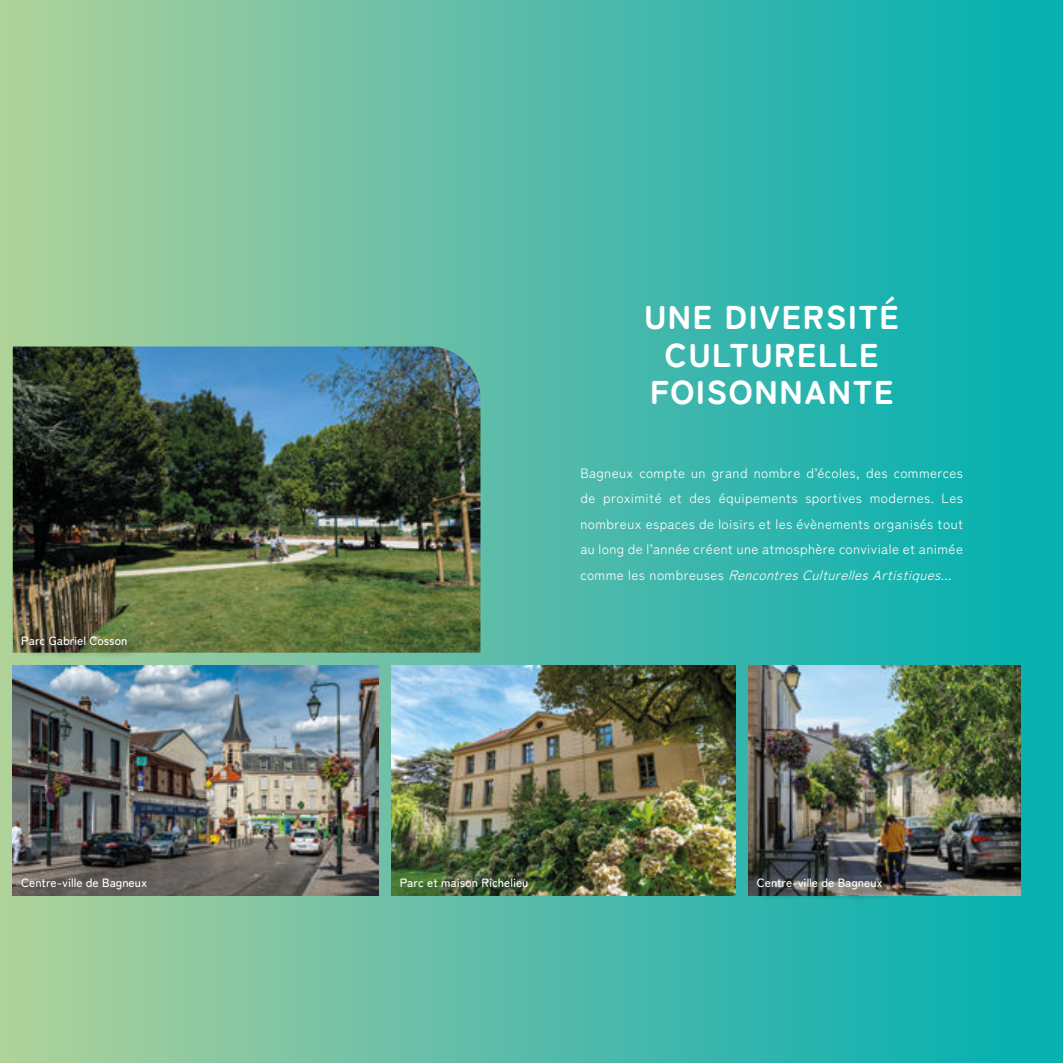
<style>
.page{position:relative;width:1063px;height:1063px;background:#fff}
.page>*{position:absolute;margin:0;border:0;box-sizing:border-box;transform-origin:0 0}
.t1{font:900 33px/37.5px "Zen Maru Gothic";letter-spacing:.05em;color:#fff;text-align:center}
.t2{font:13.5px/25.5px "Zen Maru Gothic";letter-spacing:.03em;color:#fff;text-align:justify}
.t3{font:500 12px "Zen Maru Gothic";color:#fff}
.s1{font-style:italic}
</style>
<div class="page">
<div style="left:0;top:0;width:1063px;height:1063px;background:linear-gradient(to right,#afce9d,#00acb3)"></div>
<img style="left:13px;top:347px;width:467px;height:306px">
<img style="left:391px;top:665px;width:345px;height:230px">
<img style="left:13px;top:665px;width:365px;height:230px">
<img style="left:748px;top:665px;width:272px;height:230px">
<div style="left:20px;top:634px;width:121px;height:25px;background:#000;opacity:.75"></div>
<div style="left:755px;top:876px;width:141px;height:27px;background:#000;opacity:.75"></div>
<h1 class="t1" style="left:644px;top:301px;width:256px">UNE DIVERSITÉ<br>CULTURELLE<br>FOISONNANTE</h1>
<p class="t3" style="left:21px;top:635px;width:108px">Parc Gabriel Cosson</p>
<p class="t2" style="left:580px;top:461px;width:384px">Bagneux compte un grand nombre d’écoles, des commerces de proximité et des équipements sportives modernes. Les nombreux espaces de loisirs et les évènements organisés tout au long de l’année créent une atmosphère conviviale et animée c o m m e l e s n o m b r e u s e s <span class="s1">Rencontres Culturelles Artistiques</span>. . .</p>
<p class="t3" style="left:21px;top:877px;width:127px">Centre-ville de Bagneux</p>
<p class="t3" style="left:400px;top:877px;width:130px">Parc et maison Richelieu</p>
<p class="t3" style="left:757px;top:877px;width:127px">Centre-ville de Bagneux</p>
</div>
